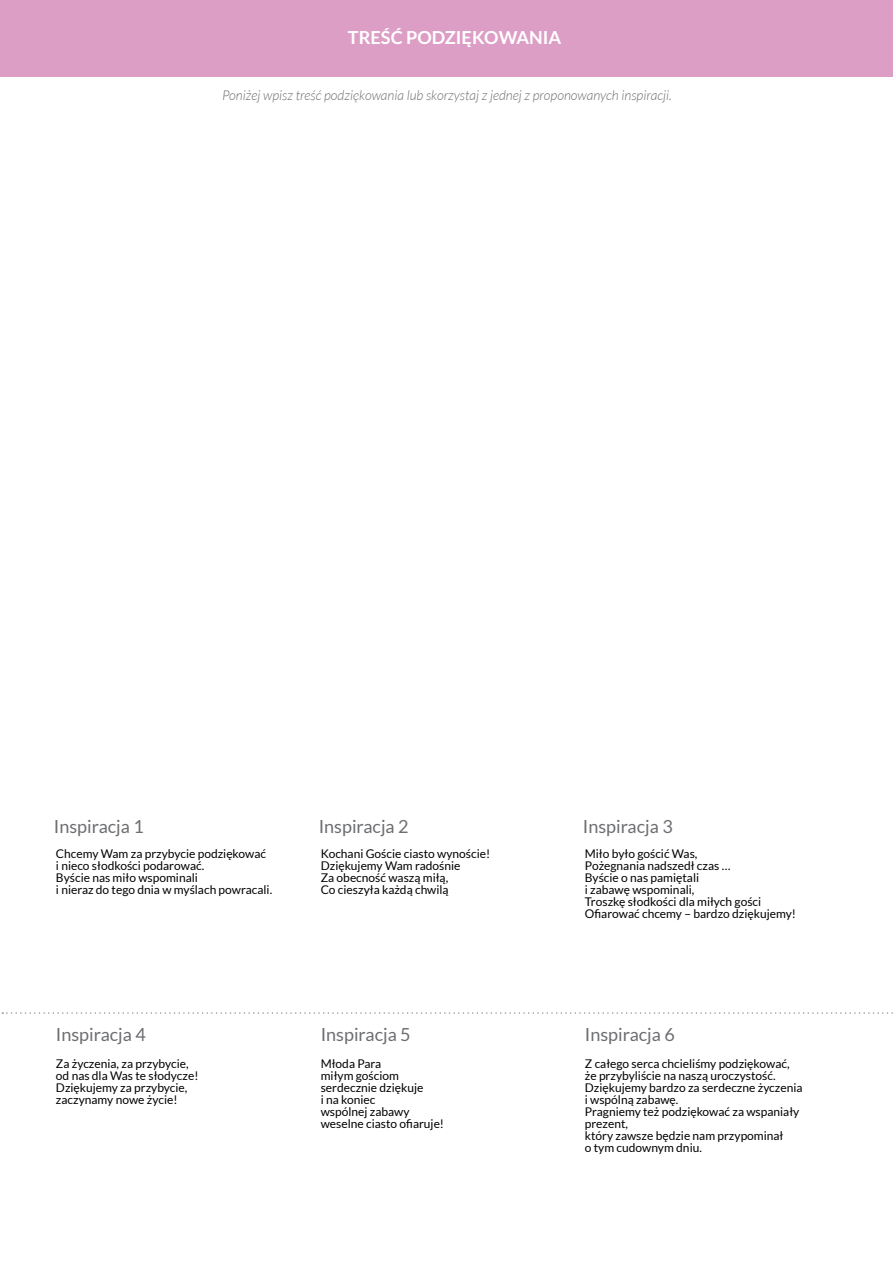
<style>
.page{position:relative;width:893px;height:1263px;background:#fff}
.page>*{position:absolute;margin:0;border:0;box-sizing:border-box;transform-origin:0 0}
.t1{font:18px "Lato";color:#6d6e71}
.t2{font:700 18px "Lato";color:#fff}
.t3{font:italic 300 13.5px "Lato";color:#6d6e71}
.t4{font:12px/12px "Lato";color:#000}
</style>
<div class="page">
<div style="left:1px;top:0;width:892px;height:76px;background:#dd9ec6"></div>
<svg style="left:2px;top:1012px;width:891px;height:2px"></svg>
<h1 class="t2" style="left:348px;top:28px;width:215px">TREŚĆ PODZIĘKOWANIA</h1>
<p class="t3" style="left:222px;top:88px;width:451px">Poniżej wpisz treść podziękowania lub skorzystaj z jednej z proponowanych inspiracji.</p>
<h1 class="t1" style="left:54px;top:817px;width:91px">Inspiracja 1</h1>
<h1 class="t1" style="left:319px;top:817px;width:91px">Inspiracja 2</h1>
<h1 class="t1" style="left:583px;top:817px;width:91px">Inspiracja 3</h1>
<p class="t4" style="left:56px;top:847px;width:218px">Chcemy Wam za przybycie podziękować<br>i nieco słodkości podarować.<br>Byście nas miło wspominali<br>i nieraz do tego dnia w myślach powracali.</p>
<p class="t4" style="left:321px;top:847px;width:171px">Kochani Goście ciasto wynoście!<br>Dziękujemy Wam radośnie<br>Za obecność waszą miłą,<br>Co cieszyła każdą chwilą</p>
<h1 class="t1" style="left:56px;top:1024px;width:91px">Inspiracja 4</h1>
<p class="t4" style="left:56px;top:1058px;width:144px">Za życzenia, za przybycie, od nas dla Was te słodycze!<br>Dziękujemy za przybycie, zaczynamy nowe życie!</p>
<h1 class="t1" style="left:321px;top:1024px;width:91px">Inspiracja 5</h1>
<p class="t4" style="left:321px;top:1058px;width:125px">Młoda Para<br>miłym gościom serdecznie dziękuje<br>i na koniec<br>wspólnej zabawy weselne ciasto ofiaruje!</p>
<p class="t4" style="left:585px;top:847px;width:213px">Miło było gościć Was,<br>Pożegnania nadszedł czas …<br>Byście o nas pamiętali<br>i zabawę wspominali,<br>Troszkę słodkości dla miłych gości<br>Ofiarować chcemy – bardzo dziękujemy!</p>
<h1 class="t1" style="left:585px;top:1024px;width:91px">Inspiracja 6</h1>
<p class="t4" style="left:585px;top:1058px;width:219px">Z całego serca chcieliśmy podziękować, że przybyliście na naszą uroczystość.<br>Dziękujemy bardzo za serdeczne życzenia i wspólną zabawę.<br>Pragniemy też podziękować za wspaniały prezent,<br>który zawsze będzie nam przypominał<br>o tym cudownym dniu.</p>
</div>
